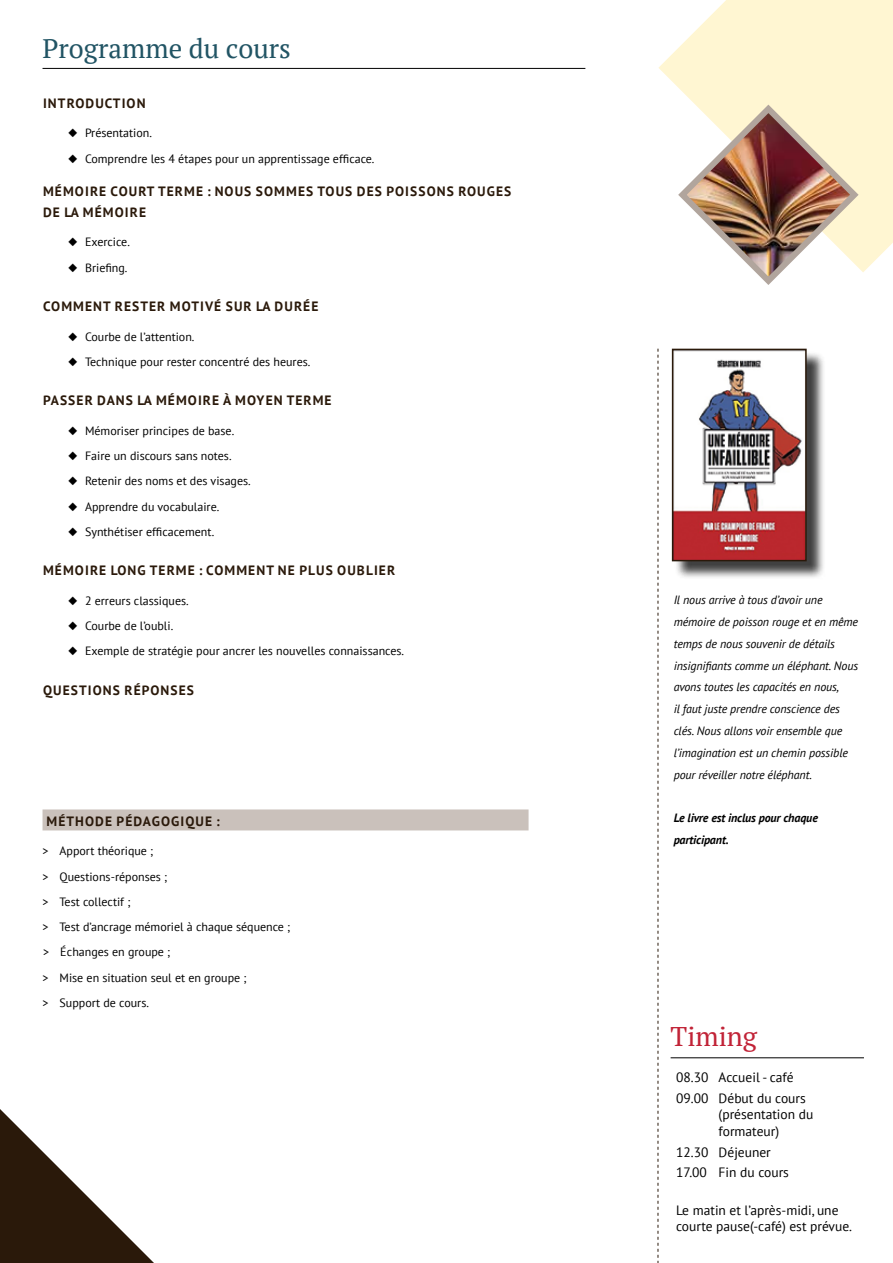
<style>
.page{position:relative;width:893px;height:1263px;background:#fff}
.page>*{position:absolute;margin:0;border:0;box-sizing:border-box;transform-origin:0 0}
.t1{font:27px "PT Serif";color:#215464}
.t2{font:27px "PT Serif";color:#c12337}
.t3{font:700 13.5px/20.7px "PT Sans";letter-spacing:.08em;color:#2a190a}
.t4{font:13.5px/20.7px "PT Sans";color:#000}
.t5{font:12px/25.2px "PT Sans";color:#000}
.t6{font:italic 12px/21.8px "PT Sans";letter-spacing:-.01em;color:#000}
.t7{font:italic 700 12px/21.8px "PT Sans";letter-spacing:-.01em;color:#000}
</style>
<div class="page">
<svg style="left:658px;top:0;width:235px;height:272px;fill:#fff6d2"></svg>
<svg style="left:0;top:1109px;width:154px;height:154px"></svg>
<hr style="left:43px;top:68px;width:542px;height:1px;background:#000">
<svg style="left:658px;top:349px;width:1px;height:914px"></svg>
<img style="left:674px;top:100px;width:189px;height:185px">
<hr style="left:671px;top:1057px;width:193px;height:1px;background:#000">
<div style="left:674px;top:351px;width:151px;height:229px;background:#000;opacity:.75"></div>
<img style="left:675px;top:352px;width:129px;height:206px">
<div style="left:672px;top:349px;width:135px;height:212px;border:2px solid #2a190a"></div>
<div style="left:43px;top:809px;width:486px;height:21px;background:#cac1bb"></div>
<h1 class="t1" style="left:43px;top:31px;width:250px">Programme du cours</h1>
<p class="t3" style="left:43px;top:93px;width:104px">INTRODUCTION</p>
<p class="t5" style="left:68px;top:120px;width:86px">◆ Présentation.</p>
<p class="t5" style="left:68px;top:146px;width:308px">◆ Comprendre les 4 étapes pour un apprentissage efficace.</p>
<p class="t3" style="left:43px;top:181px;width:470px">MÉMOIRE COURT TERME : NOUS SOMMES TOUS DES POISSONS ROUGES<br>DE LA MÉMOIRE</p>
<p class="t5" style="left:68px;top:229px;width:63px">◆ Exercice.</p>
<p class="t5" style="left:68px;top:254px;width:61px">◆ Briefing.</p>
<p class="t3" style="left:43px;top:296px;width:277px">COMMENT RESTER MOTIVÉ SUR LA DURÉE</p>
<p class="t5" style="left:68px;top:323px;width:128px">◆ Courbe de l’attention.</p>
<p class="t5" style="left:68px;top:349px;width:244px">◆ Technique pour rester concentré des heures.</p>
<p class="t3" style="left:43px;top:390px;width:290px">PASSER DANS LA MÉMOIRE À MOYEN TERME</p>
<p class="t5" style="left:68px;top:418px;width:168px">◆ Mémoriser principes de base.</p>
<p class="t5" style="left:68px;top:443px;width:165px">◆ Faire un discours sans notes.</p>
<p class="t5" style="left:68px;top:468px;width:184px">◆ Retenir des noms et des visages.</p>
<p class="t5" style="left:68px;top:493px;width:153px">◆ Apprendre du vocabulaire.</p>
<p class="t5" style="left:68px;top:519px;width:148px">◆ Synthétiser efficacement.</p>
<p class="t3" style="left:43px;top:560px;width:354px">MÉMOIRE LONG TERME : COMMENT NE PLUS OUBLIER</p>
<p class="t5" style="left:68px;top:588px;width:122px">◆ 2 erreurs classiques.</p>
<p class="t5" style="left:68px;top:613px;width:107px">◆ Courbe de l’oubli.</p>
<p class="t5" style="left:68px;top:638px;width:338px">◆ Exemple de stratégie pour ancrer les nouvelles connaissances.</p>
<p class="t3" style="left:43px;top:679px;width:153px">QUESTIONS RÉPONSES</p>
<p class="t3" style="left:46px;top:811px;width:175px">MÉTHODE PÉDAGOGIQUE :</p>
<p class="t5" style="left:43px;top:838px;width:249px">&gt; Apport théorique ;<br>&gt; Questions-réponses ;<br>&gt; Test collectif ;<br>&gt; Test d’ancrage mémoriel à chaque séquence ; &gt; Échanges en groupe ;<br>&gt; Mise en situation seul et en groupe ;<br>&gt; Support de cours.</p>
<p class="t6" style="left:674px;top:589px;width:186px">Il nous arrive à tous d’avoir une mémoire de poisson rouge et en même temps de nous souvenir de détails insignifiants comme un éléphant. Nous avons toutes les capacités en nous,<br>il faut juste prendre conscience des clés. Nous allons voir ensemble que l’imagination est un chemin possible pour réveiller notre éléphant.</p>
<p class="t7" style="left:674px;top:807px;width:146px">Le livre est inclus pour chaque participant.</p>
<h1 class="t2" style="left:671px;top:1018px;width:88px">Timing</h1>
<p class="t4" style="left:676px;top:1067px;width:131px">08.30 Accueil - café<br>09.00 Début du cours</p>
<p class="t4" style="left:719px;top:1106px;width:96px;line-height:16.5px">(présentation du formateur)</p>
<p class="t4" style="left:676px;top:1141px;width:114px">12.30 Déjeuner<br>17.00 Fin du cours</p>
<p class="t4" style="left:676px;top:1201px;width:178px;line-height:16.5px">Le matin et l’après-midi, une courte pause(-café) est prévue.</p>
</div>
